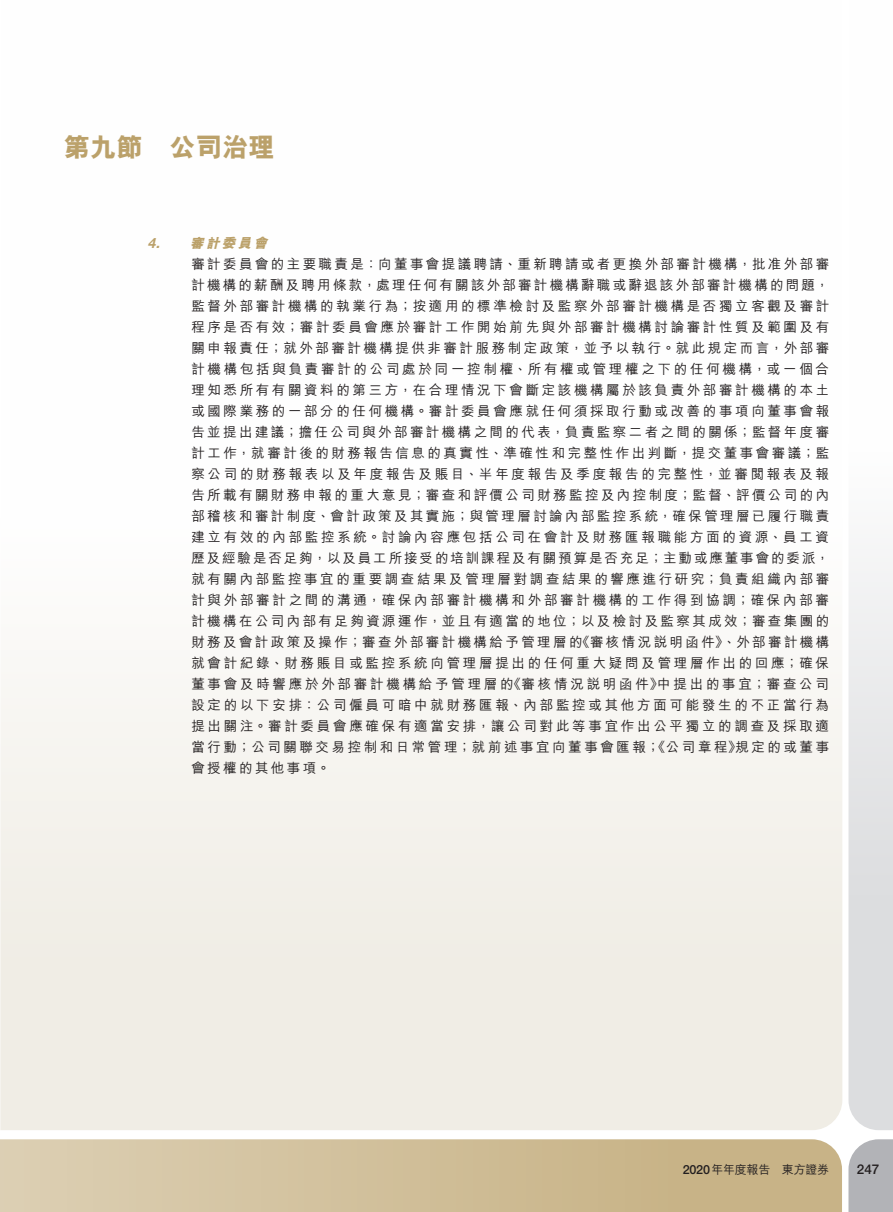
<style>
.page{position:relative;width:893px;height:1212px;background:#fff}
.page>*{position:absolute;margin:0;border:0;box-sizing:border-box;transform-origin:0 0}
.t1{font:800 26.4px "M Hei HK";color:#bba16a}
._00_Body_text{font:500 13.5px/21px "M Hei HK";letter-spacing:.19em;color:#231f20;text-align:justify}
._03_Heading_3{font:italic 800 13.5px "M Hei HK";color:#bba16a}
.t2{font:500 13.5px "Helvetica Neue LT Std";color:#231f20}
.t3{font:500 12px "M Hei HK";letter-spacing:-.02em;color:#231f20}
.s1{font-family:"Helvetica Neue LT Std";font-weight:700;font-size:14.1px}
.s2{font-family:"Helvetica Neue LT Std";font-size:12.6px}
</style>
<div class="page">
<svg style="left:0;top:1139px;width:842px;height:73px;background:#d0be99"></svg>
<svg style="left:848px;top:1139px;width:45px;height:73px;background:#b7b8bc"></svg>
<svg style="left:0;top:672px;width:842px;height:458px;fill:#f2efe8"></svg>
<svg style="left:848px;top:558px;width:45px;height:572px;fill:#e1e2e3"></svg>
<h1 class="t1" style="left:64px;top:134px;width:213px">第九節　公司治理</h1>
<p class="_03_Heading_3" style="left:148px;top:236px;width:124px"><span class="s1">4.</span> 審計委員會</p>
<p class="_00_Body_text" style="left:191px;top:252px;width:639px">審計委員會的主要職責是：向董事會提議聘請、重新聘請或者更換外部審計機構，批准外部審計機構的薪酬及聘用條款，處理任何有關該外部審計機構辭職或辭退該外部審計機構的問題，監督外部審計機構的執業行為；按適用的標準檢討及監察外部審計機構是否獨立客觀及審計程序是否有效；審計委員會應於審計工作開始前先與外部審計機構討論審計性質及範圍及有關申報責任；就外部審計機構提供非審計服務制定政策，並予以執行。就此規定而言，外部審計機構包括與負責審計的公司處於同一控制權、所有權或管理權之下的任何機構，或一個合理知悉所有有關資料的第三方，在合理情況下會斷定該機構屬於該負責外部審計機構的本土或國際業務的一部分的任何機構。審計委員會應就任何須採取行動或改善的事項向董事會報告並提出建議；擔任公司與外部審計機構之間的代表，負責監察二者之間的關係；監督年度審計工作，就審計後的財務報告信息的真實性、準確性和完整性作出判斷，提交董事會審議；監察公司的財務報表以及年度報告及賬目、半年度報告及季度報告的完整性，並審閱報表及報告所載有關財務申報的重大意見；審查和評價公司財務監控及內控制度；監督、評價公司的內部稽核和審計制度、會計政策及其實施；與管理層討論內部監控系統，確保管理層已履行職責建立有效的內部監控系統。討論內容應包括公司在會計及財務匯報職能方面的資源、員工資歷及經驗是否足夠，以及員工所接受的培訓課程及有關預算是否充足；主動或應董事會的委派，就有關內部監控事宜的重要調查結果及管理層對調查結果的響應進行研究；負責組織內部審計與外部審計之間的溝通，確保內部審計機構和外部審計機構的工作得到協調；確保內部審計機構在公司內部有足夠資源運作，並且有適當的地位；以及檢討及監察其成效；審查集團的財務及會計政策及操作；審查外部審計機構給予管理層的《審核情況說明函件》、外部審計機構就會計紀錄、財務賬目或監控系統向管理層提出的任何重大疑問及管理層作出的回應；確保董事會及時響應於外部審計機構給予管理層的《審核情況說明函件》中提出的事宜；審查公司設定的以下安排：公司僱員可暗中就財務匯報、內部監控或其他方面可能發生的不正當行為提出關注。審計委員會應確保有適當安排，讓公司對此等事宜作出公平獨立的調查及採取適當行動；公司關聯交易控制和日常管理；就前述事宜向董事會匯報；《公司章程》規定的或董事會授權的其他事項。</p>
<p class="t3" style="left:683px;top:1161px;width:148px"><span class="s2">2020</span>年年度報告 東方證券</p>
<p class="t2" style="left:857px;top:1161px;width:24px">247</p>
</div>
